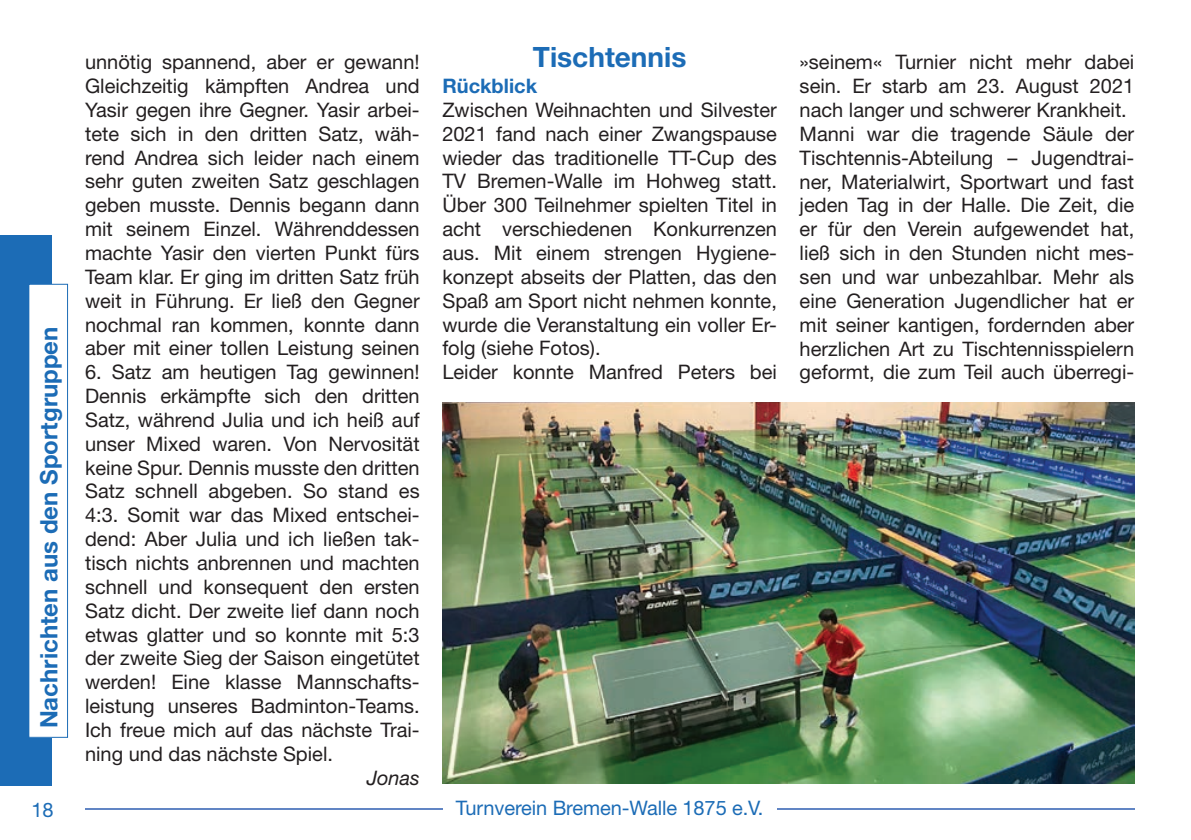
<style>
.page{position:relative;width:1191px;height:840px;background:#fff}
.page>*{position:absolute;margin:0;border:0;box-sizing:border-box;transform-origin:0 0}
.t1{font:700 28px "Helvetica Neue LT";color:#1c6cb6}
.t2{font:700 24px "Helvetica Neue LT";color:#1c6cb6}
.t3{font:20px/23.8px "Helvetica Neue LT";color:#231f20;text-align:justify}
.t4{font:20px "Helvetica Neue LT";letter-spacing:-.005em;color:#1c6cb6}
.t5{font:700 20px "Helvetica Neue LT";color:#1c6cb6}
.t6{font:italic 20px "Helvetica Neue LT";color:#231f20}
</style>
<div class="page">
<div style="left:0;top:235px;width:51px;height:550px;background:#1c6cb6"></div>
<hr style="left:85px;top:807px;width:357px;height:1px;background:#6185c4">
<hr style="left:777px;top:807px;width:357px;height:1px;background:#6185c4">
<div style="left:29px;top:284px;width:39px;height:453px;background:#fff"></div>
<div style="left:28px;top:283px;width:40px;height:454px;border:1px solid #1c6cb6"></div>
<img style="left:442px;top:403px;width:692px;height:379px">
<p class="t2" style="left:34px;top:728px;width:403px;rotate:-90deg">Nachrichten aus den Sportgruppen</p>
<p class="t3" style="left:85px;top:50px;width:336px">unnötig spannend, aber er gewann!<br>Gleichzeitig kämpften Andrea und Yasir gegen ihre Gegner. Yasir arbei&shy;tete sich in den dritten Satz, wäh&shy;rend Andrea sich leider nach einem sehr guten zweiten Satz geschlagen geben musste. Dennis begann dann mit seinem Einzel. Währenddessen machte Yasir den vierten Punkt fürs Team klar. Er ging im dritten Satz früh weit in Führung. Er ließ den Gegner nochmal ran kommen, konnte dann aber mit einer tollen Leistung seinen</p>
<p class="t3" style="left:85px;top:360px;width:336px">6. Satz am heutigen Tag gewinnen!<br>Dennis erkämpfte sich den dritten Satz, während Julia und ich heiß auf unser Mixed waren. Von Nervosität keine Spur. Dennis musste den dritten Satz schnell abgeben. So stand es 4:3. Somit war das Mixed entschei&shy;dend: Aber Julia und ich ließen tak&shy;tisch nichts anbrennen und machten schnell und konsequent den ersten Satz dicht. Der zweite lief dann noch etwas glatter und so konnte mit 5:3 der zweite Sieg der Saison eingetütet werden! Eine klasse Mannschafts&shy;leistung unseres Badminton-Teams.<br>Ich freue mich auf das nächste Trai&shy;ning und das nächste Spiel.</p>
<p class="t6" style="left:367px;top:765px;width:54px">Jonas</p>
<h1 class="t1" style="left:533px;top:40px;width:155px">Tischtennis</h1>
<p class="t5" style="left:442px;top:73px;width:96px">Rückblick</p>
<p class="t3" style="left:442px;top:98px;width:336px;text-align:left">Zwischen Weihnachten und Silvester 2021 fand nach einer Zwangspause wieder das traditionelle TT-Cup des TV Bremen-Walle im Hohweg statt.<br>Über 300 Teilnehmer spielten Titel in acht verschiedenen Konkurrenzen aus. Mit einem strengen Hygiene&shy;konzept abseits der Platten, das den Spaß am Sport nicht nehmen konnte, wurde die Veranstaltung ein voller Er&shy;folg (siehe Fotos).<br>Leider konnte Manfred Peters bei</p>
<p class="t4" style="left:31px;top:797px;width:24px">18</p>
<p class="t4" style="left:456px;top:795px;width:309px">Turnverein Bremen-Walle 1875 e.V.</p>
<p class="t3" style="left:799px;top:50px;width:336px;text-align:left">»seinem« Turnier nicht mehr dabei sein. Er starb am 23. August 2021 nach langer und schwerer Krankheit.<br>Manni war die tragende Säule der Tischtennis-Abteilung – Jugendtrai&shy;ner, Materialwirt, Sportwart und fast jeden Tag in der Halle. Die Zeit, die er für den Verein aufgewendet hat, ließ sich in den Stunden nicht mes&shy;sen und war unbezahlbar. Mehr als eine Generation Jugendlicher hat er mit seiner kantigen, fordernden aber herzlichen Art zu Tischtennisspielern geformt, die zum Teil auch überregi-</p>
</div>
